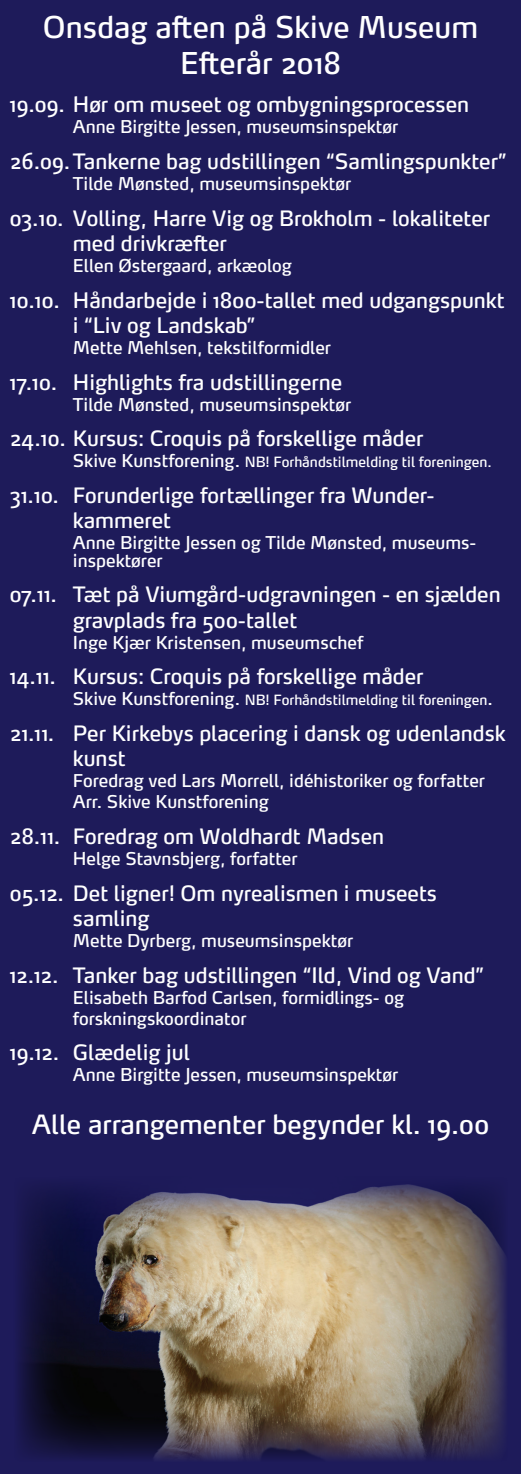
<style>
.page{position:relative;width:521px;height:1474px;background:#fff}
.page>*{position:absolute;margin:0;border:0;box-sizing:border-box;transform-origin:0 0}
.t1{font:29.75px/35.7px "Max Pro";color:#fff;text-align:center;scale:.95 1}
.t2{font:26.25px "Max Pro";color:#fff;scale:.95 1}
.t3{font:21px/25.2px "Max Pro";color:#fff;scale:.95 1}
.t4{font:17.5px/21px "Max Pro";color:#fff;scale:.95 1}
.t5{font:14px "Max Pro";color:#fff;scale:.95 1}
.s1{font-size:17.5px}
</style>
<div class="page">
<div style="left:0;top:0;width:521px;height:1473px;background:#1e1b5a"></div>
<div style="left:10px;top:1172px;width:501px;height:293px;background:#fff;opacity:.75"></div>
<h1 class="t1" style="left:43px;top:6px;width:459px">Onsdag aften på Skive Museum<br>Efterår 2018</h1>
<p class="t3" style="left:10px;top:89px;width:485px">19.09. Hør om museet og ombygningsprocessen</p>
<p class="t4" style="left:73px;top:114px;width:344px">Anne Birgitte Jessen, museumsinspektør</p>
<p class="t3" style="left:10px;top:146px;width:524px">26.09.Tankerne bag udstillingen “Samlingspunkter”</p>
<p class="t4" style="left:73px;top:171px;width:294px">Tilde Mønsted, museumsinspektør</p>
<p class="t3" style="left:73px;top:203px;width:441px;text-indent:-63px">03.10. Volling, Harre Vig og Brokholm - lokaliteter med drivkræfter</p>
<p class="t4" style="left:73px;top:253px;width:232px">Ellen Østergaard, arkæolog</p>
<p class="t3" style="left:73px;top:285px;width:456px;text-indent:-63px">10.10. Håndarbejde i 1800-tallet med udgangspunkt i “Liv og Landskab”</p>
<p class="t4" style="left:73px;top:335px;width:273px">Mette Mehlsen, tekstilformidler</p>
<p class="t3" style="left:10px;top:367px;width:351px">17.10. Highlights fra udstillingerne</p>
<p class="t4" style="left:73px;top:391px;width:294px">Tilde Mønsted, museumsinspektør</p>
<p class="t3" style="left:10px;top:423px;width:437px">24.10. Kursus: Croquis på forskellige måder</p>
<p class="t5" style="left:73px;top:450px;width:442px"><span class="s1">Skive Kunstforening.</span> NB! Forhåndstilmelding til foreningen.</p>
<p class="t3" style="left:73px;top:480px;width:382px;text-indent:-63px">31.10. Forunderlige fortællinger fra Wunder&shy;kammeret</p>
<p class="t4" style="left:73px;top:532px;width:426px;line-height:17.5px">Anne Birgitte Jessen og Tilde Mønsted, museums&shy;inspektører</p>
<p class="t3" style="left:73px;top:579px;width:452px;text-indent:-63px">07.11. Tæt på Viumgård-udgravningen - en sjælden gravplads fra 500-tallet</p>
<p class="t4" style="left:73px;top:629px;width:307px">Inge Kjær Kristensen, museumschef</p>
<p class="t3" style="left:10px;top:661px;width:437px">14.11. Kursus: Croquis på forskellige måder</p>
<p class="t5" style="left:73px;top:688px;width:443px"><span class="s1">Skive Kunstforening.</span> NB! Forhåndstilmelding til foreningen<span class="s1">.</span></p>
<p class="t3" style="left:73px;top:718px;width:457px;text-indent:-63px">21.11. Per Kirkebys placering i dansk og udenlandsk kunst</p>
<p class="t4" style="left:73px;top:768px;width:435px">Foredrag ved Lars Morrell, idéhistoriker og forfatter<br>Arr. Skive Kunstforening</p>
<p class="t3" style="left:10px;top:821px;width:395px">28.11. Foredrag om Woldhardt Madsen</p>
<p class="t4" style="left:73px;top:846px;width:238px">Helge Stavnsbjerg, forfatter</p>
<p class="t3" style="left:73px;top:878px;width:385px;text-indent:-63px">05.12. Det ligner! Om nyrealismen i museets samling</p>
<p class="t4" style="left:73px;top:928px;width:296px">Mette Dyrberg, museumsinspektør</p>
<p class="t3" style="left:10px;top:960px;width:501px">12.12. Tanker bag udstillingen “Ild, Vind og Vand”</p>
<p class="t4" style="left:73px;top:984px;width:350px">Elisabeth Barfod Carlsen, formidlings- og forskningskoordinator</p>
<p class="t3" style="left:10px;top:1037px;width:191px">19.12. Glædelig jul</p>
<p class="t4" style="left:73px;top:1062px;width:344px">Anne Birgitte Jessen, museumsinspektør</p>
<p class="t2" style="left:32px;top:1101px;width:483px">Alle arrangementer begynder kl. 19.00</p>
</div>
